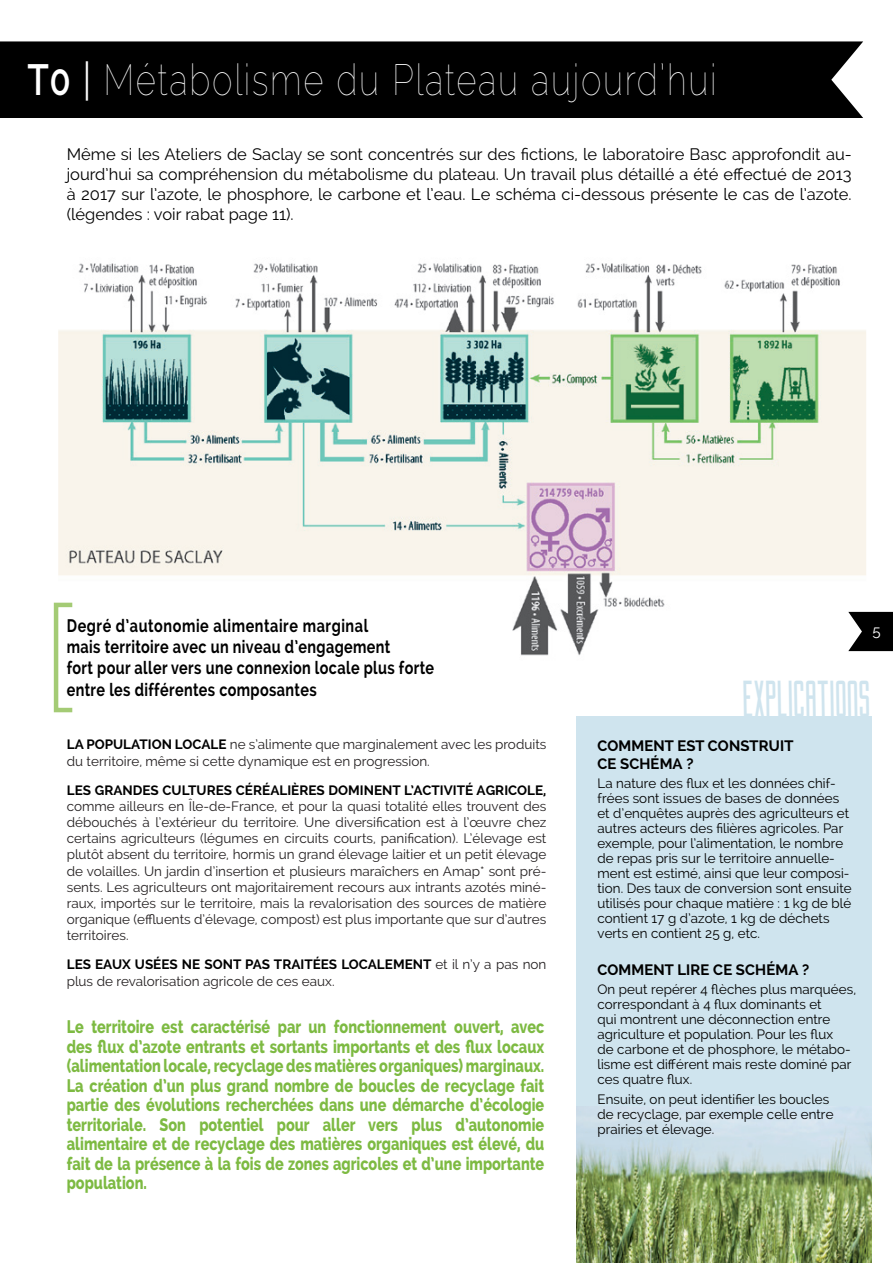
<style>
.page{position:relative;width:893px;height:1263px;background:#fff}
.page>*{position:absolute;margin:0;border:0;box-sizing:border-box;transform-origin:0 0}
.t1{font:46.5px "Gotham Nights";color:#cfe4ee;scale:.8 1}
.t2{font:100 43.5px "Raleway";letter-spacing:.05em;color:#fff;scale:.8 1}
.t3{font:800 18px/19.5px "Raleway";color:#7dba42;text-align:justify;scale:.8 1}
.t4{font:700 18px/21px "Raleway";letter-spacing:.025em;color:#000;scale:.8 1}
.t5{font:16.5px/19.8px "Raleway";color:#000;text-align:justify}
.t6{font:700 15px/18px "Raleway";color:#000}
.t7{font:15px "Raleway";color:#fff}
.t8{font:13.5px/16.2px "Raleway";color:#231f20}
.t9{font:13.5px/15px "Raleway";color:#000}
.t10{font:700 13.5px "Raleway";color:#000}
.s1{font-weight:600}
.s2{font-weight:400}
.s3{font-weight:700;color:#000}
</style>
<div class="page">
<svg style="left:866px;top:612px;width:27px;height:39px"></svg>
<img style="left:58px;top:263px;width:808px;height:393px">
<div style="left:0;top:41px;width:863px;height:77px;background:#000"></div>
<div style="left:576px;top:716px;width:296px;height:394px;background:#cfe4ee"></div>
<div style="left:54px;top:603px;width:21px;height:109px;border:4px solid #a4cb75"></div>
<img style="left:576px;top:1110px;width:296px;height:153px">
<h2 class="t2" style="left:28px;top:54px;width:863px"><span class="s1">T0</span> <span class="s2">|</span> Métabolisme du Plateau aujourd’hui</h2>
<p class="t5" style="left:67px;top:144px;width:786px">Même si les Ateliers de Saclay se sont concentrés sur des fictions, le laboratoire Basc approfondit au&shy;jourd’hui sa compréhension du métabolisme du plateau. Un travail plus détaillé a été effectué de 2013 à 2017 sur l’azote, le phosphore, le carbone et l’eau. Le schéma ci-dessous présente le cas de l’azote. (légendes : voir rabat page 11).</p>
<h3 class="t4" style="left:67px;top:616px;width:461px">DEGRÉ D’AUTONOMIE ALIMENTAIRE MARGINAL<br>MAIS TERRITOIRE AVEC UN NIVEAU D’ENGAGEMENT<br>FORT POUR ALLER VERS UNE CONNEXION LOCALE PLUS FORTE ENTRE LES DIFFÉRENTES COMPOSANTES</h3>
<p class="t8" style="left:67px;top:736px;width:481px"><span class="s3">LA POPULATION LOCALE</span> ne s’alimente que marginalement avec les produits du territoire, même si cette dynamique est en progression.</p>
<p class="t10" style="left:67px;top:782px;width:481px">LES GRANDES CULTURES CÉRÉALIÈRES DOMINENT L’ACTIVITÉ AGRICOLE,</p>
<p class="t8" style="left:67px;top:798px;width:481px;text-align:justify">comme ailleurs en Île-de-France, et pour la quasi totalité elles trouvent des débouchés à l’extérieur du territoire. Une diversification est à l’œuvre chez certains agriculteurs (légumes en circuits courts, panification). L’élevage est plutôt absent du territoire, hormis un grand élevage laitier et un petit élevage de volailles. Un jardin d’insertion et plusieurs maraîchers en Amap* sont pré&shy;sents. Les agriculteurs ont majoritairement recours aux intrants azotés miné&shy;raux, importés sur le territoire, mais la revalorisation des sources de matière organique (effluents d’élevage, compost) est plus importante que sur d’autres territoires.</p>
<p class="t8" style="left:67px;top:956px;width:481px"><span class="s3">LES EAUX USÉES NE SONT PAS TRAITÉES LOCALEMENT</span> et il n’y a pas non plus de revalorisation agricole de ces eaux.</p>
<p class="t3" style="left:67px;top:1017px;width:598px">Le territoire est caractérisé par un fonctionnement ouvert, avec des flux d’azote entrants et sortants importants et des flux locaux (alimentation locale, recyclage des matières organiques) marginaux.<br>La création d’un plus grand nombre de boucles de recyclage fait partie des évolutions recherchées dans une démarche d’écologie territoriale. Son potentiel pour aller vers plus d’autonomie alimentaire et de recyclage des matières organiques est élevé, du fait de la présence à la fois de zones agricoles et d’une importante population.</p>
<p class="t7" style="left:872px;top:622px;width:10px">5</p>
<h1 class="t1" style="left:744px;top:672px;width:161px">EXPLICATIONS</h1>
<p class="t6" style="left:597px;top:737px;width:198px">COMMENT EST CONSTRUIT<br>CE SCHÉMA ?</p>
<p class="t9" style="left:597px;top:776px;width:256px">La nature des flux et les données chif&shy;frées sont issues de bases de données et d’enquêtes auprès des agriculteurs et autres acteurs des filières agricoles. Par exemple, pour l’alimentation, le nombre de repas pris sur le territoire annuelle&shy;ment est estimé, ainsi que leur composi&shy;tion. Des taux de conversion sont ensuite utilisés pour chaque matière : 1 kg de blé contient 17 g d’azote, 1 kg de déchets verts en contient 25 g, etc.</p>
<p class="t6" style="left:597px;top:961px;width:214px">COMMENT LIRE CE SCHÉMA ?</p>
<p class="t9" style="left:597px;top:982px;width:260px">On peut repérer 4 flèches plus marquées, correspondant à 4 flux dominants et<br>qui montrent une déconnection entre agriculture et population. Pour les flux<br>de carbone et de phosphore, le métabo&shy;lisme est différent mais reste dominé par ces quatre flux.</p>
<p class="t9" style="left:597px;top:1091px;width:238px">Ensuite, on peut identifier les boucles de recyclage, par exemple celle entre prairies et élevage.</p>
</div>
